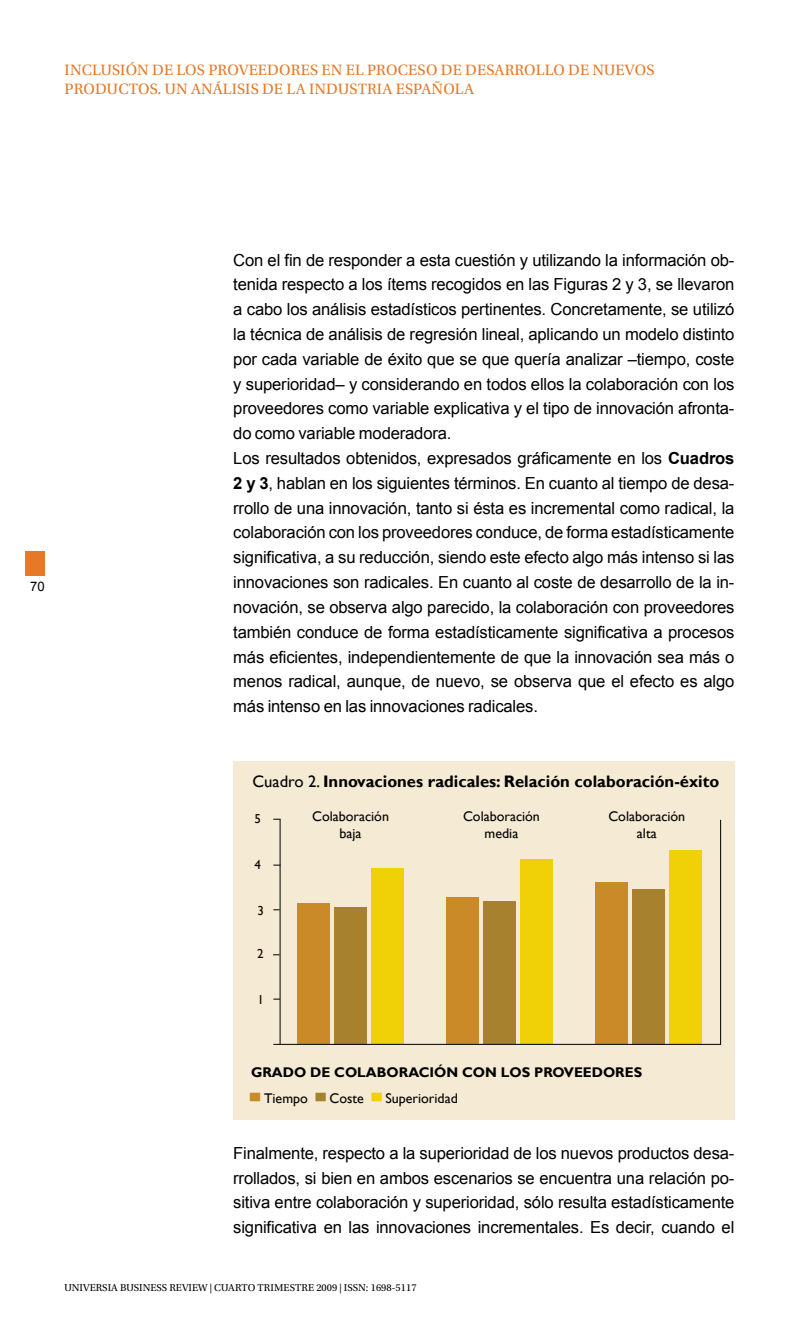
<style>
.page{position:relative;width:809px;height:1340px;background:#fff}
.page>*{position:absolute;margin:0;border:0;box-sizing:border-box;transform-origin:0 0}
.t1{font:16.62px/24.8px "Arial";letter-spacing:-.01em;color:#000}
.t2{font:700 16.62px "Gill Sans";color:#000}
.t3{font:15.75px "Utopia Std";letter-spacing:.01em;color:#e57927}
.t4{font:14px/17.5px "Gill Sans";color:#000;text-align:center}
.t5{font:700 14px "Gill Sans";color:#000}
.t6{font:13.12px "Arial";color:#000}
.t7{font:12.95px "Gill Sans";color:#1a0000}
.t8{font:10.5px "Utopia Std";color:#000}
.s1{font-weight:700}
.s2{font-weight:400}
</style>
<div class="page">
<div style="left:25px;top:551px;width:20px;height:24px;background:#e57927"></div>
<div style="left:233px;top:761px;width:501px;height:358px;background:#f5ead3"></div>
<div style="left:297px;top:903px;width:33px;height:141px;background:#ca8a28"></div>
<hr style="left:280px;top:819px;width:1px;height:225px;background:#000">
<hr style="left:720px;top:819px;width:1px;height:225px;background:#000">
<div style="left:372px;top:868px;width:32px;height:176px;background:#f0d006"></div>
<div style="left:334px;top:907px;width:33px;height:137px;background:#a7812e"></div>
<div style="left:446px;top:897px;width:32px;height:147px;background:#ca8a28"></div>
<div style="left:520px;top:859px;width:33px;height:185px;background:#f0d006"></div>
<div style="left:483px;top:901px;width:33px;height:143px;background:#a7812e"></div>
<div style="left:595px;top:882px;width:32px;height:162px;background:#ca8a28"></div>
<div style="left:632px;top:889px;width:32px;height:155px;background:#a7812e"></div>
<div style="left:669px;top:850px;width:33px;height:194px;background:#f0d006"></div>
<hr style="left:273px;top:1043px;width:448px;height:1px;background:#000">
<p class="t3" style="left:65px;top:61px;width:155px">INCLUSIÓN DE LOS PROVEEDORES</p>
<p class="t3" style="left:321px;top:61px;width:57px">EN EL PROCESO</p>
<p class="t3" style="left:441px;top:61px;width:36px">DE DESARRO</p>
<p class="t3" style="left:536px;top:61px;width:68px">LLO DE NUEVOS</p>
<p class="t3" style="left:65px;top:80px;width:12px">PRODUCTOS</p>
<p class="t3" style="left:157px;top:80px;width:82px">. UN ANÁLISIS</p>
<p class="t3" style="left:262px;top:80px;width:58px">DE LA INDUSTRIA</p>
<p class="t3" style="left:396px;top:80px;width:10px">ESPA</p>
<p class="t3" style="left:431px;top:80px;width:42px">ÑOLA</p>
<p class="t6" style="left:30px;top:577px;width:16px">70</p>
<p class="t1" style="left:233px;top:247px;width:503px">Con el fin de responder a esta cuestión y utilizando la información ob&shy;tenida respecto a los ítems recogidos en las Figuras 2 y 3, se llevaron a cabo los análisis estadísticos pertinentes. Concretamente, se utilizó la técnica de análisis de regresión lineal, aplicando un modelo distinto por cada variable de éxito que se que quería analizar –tiempo, coste y superioridad– y considerando en todos ellos la colaboración con los proveedores como variable explicativa y el tipo de innovación afronta&shy;do como variable moderadora.<br>Los resultados obtenidos, expresados gráficamente en los <span class="s1">Cuadros 2 y 3</span>, hablan en los siguientes términos. En cuanto al tiempo de desa&shy;rrollo de una innovación, tanto si ésta es incremental como radical, la colaboración con los proveedores conduce, de forma estadísticamente significativa, a su reducción, siendo este efecto algo más intenso si las innovaciones son radicales. En cuanto al coste de desarrollo de la in&shy;novación, se observa algo parecido, la colaboración con proveedores también conduce de forma estadísticamente significativa a procesos más eficientes, independientemente de que la innovación sea más o menos radical, aunque, de nuevo, se observa que el efecto es algo más intenso en las innovaciones radicales.</p>
<p class="t2" style="left:252px;top:771px;width:468px"><span class="s2">Cuadro 2.</span> Innovaciones radicales: Relación colaboración-éxito</p>
<p class="t7" style="left:255px;top:811px;width:8px">5</p>
<p class="t7" style="left:255px;top:857px;width:8px">4</p>
<p class="t7" style="left:257px;top:902px;width:8px">3</p>
<p class="t7" style="left:257px;top:946px;width:8px">2</p>
<p class="t7" style="left:257px;top:992px;width:8px">1</p>
<p class="t4" style="left:312px;top:807px;width:78px">Colaboración baja</p>
<p class="t4" style="left:608px;top:807px;width:78px">Colaboración alta</p>
<p class="t4" style="left:463px;top:807px;width:78px">Colaboración media</p>
<p class="t5" style="left:251px;top:1064px;width:392px">GRADO DE COLABORACIÓN CON LOS PROVEEDORES</p>
<p class="t4" style="left:250px;top:1089px;width:209px"><sup>▄</sup> Tiempo <sup>▄</sup> Coste <sup>▄</sup> Superioridad</p>
<p class="t1" style="left:233px;top:1140px;width:502px;text-align:justify">Finalmente, respecto a la superioridad de los nuevos productos desa&shy;rrollados, si bien en ambos escenarios se encuentra una relación po&shy;sitiva entre colaboración y superioridad, sólo resulta estadísticamente significativa en las innovaciones incrementales. Es decir, cuando el</p>
<p class="t8" style="left:64px;top:1281px;width:226px">UNIVERSIA BUSINESS REVIEW | CUARTO TRIMESTRE</p>
<p class="t8" style="left:316px;top:1281px;width:102px">2009 | ISSN: 1698-5117</p>
</div>
